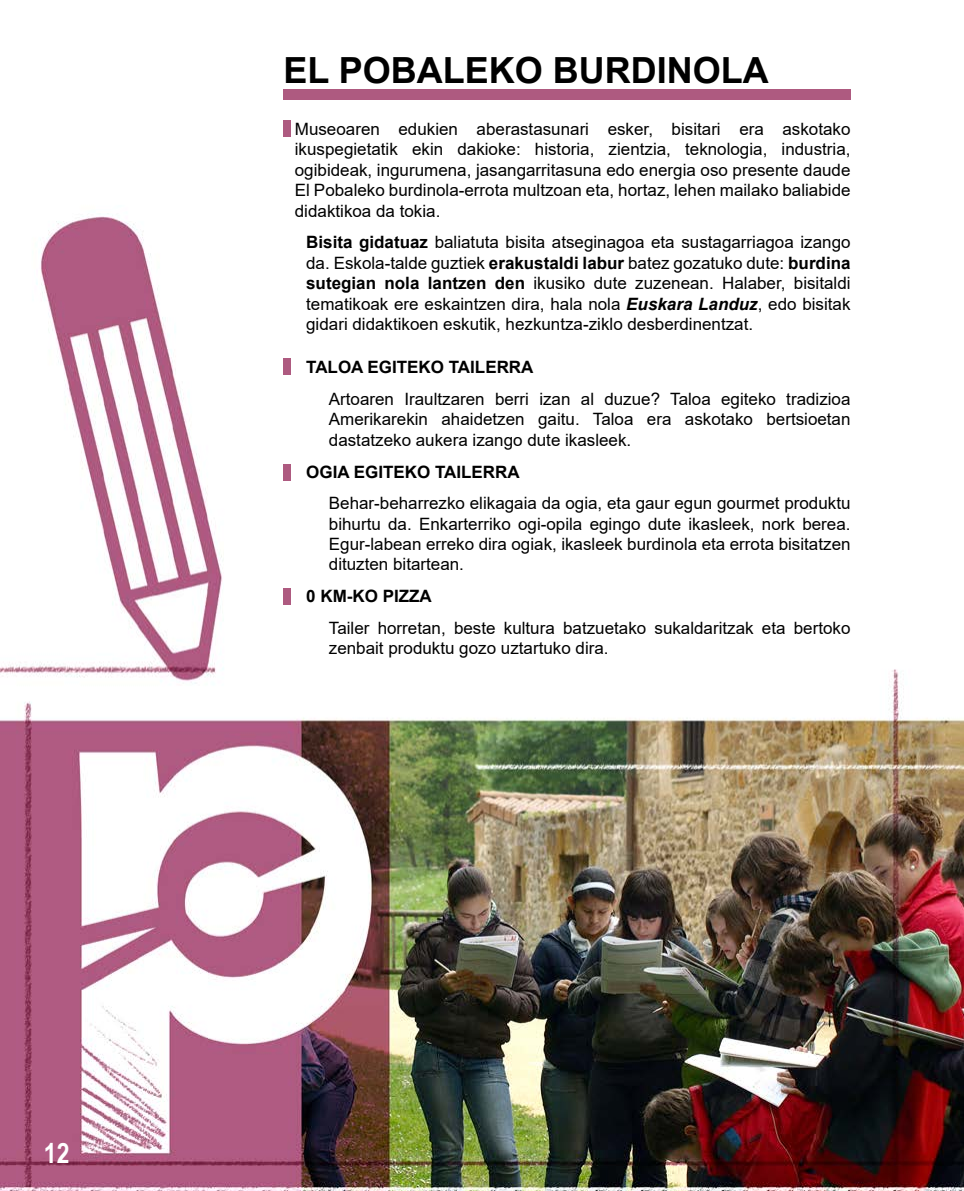
<style>
.page{position:relative;width:964px;height:1191px;background:#fff}
.page>*{position:absolute;margin:0;border:0;box-sizing:border-box;transform-origin:0 0}
.t1{font:700 36px "Arial";color:#000}
.t2{font:700 28px "Arial Narrow";color:#fff}
.t3{font:17px/20.4px "Arial";color:#000;text-align:justify}
.t4{font:700 17px "Arial";color:#000}
.s1{font-weight:700}
.s2{font-weight:700;font-style:italic}
</style>
<div class="page">
<img style="left:0;top:89px;width:964px;height:1102px">
<div style="left:283px;top:90px;width:567px;height:10px;background:#ae5a80"></div>
<div style="left:283px;top:120px;width:8px;height:17px;background:#ae5a80"></div>
<div style="left:283px;top:359px;width:8px;height:16px;background:#ae5a80"></div>
<div style="left:283px;top:464px;width:8px;height:16px;background:#ae5a80"></div>
<div style="left:283px;top:588px;width:8px;height:17px;background:#ae5a80"></div>
<h2 class="t2" style="left:44px;top:1132px;width:27px">12</h2>
<h1 class="t1" style="left:283px;top:45px;width:487px">EL POBALEKO BURDINOLA</h1>
<p class="t3" style="left:295px;top:119px;width:557px">Museoaren edukien aberastasunari esker, bisitari era askotako ikuspegietatik ekin dakioke: historia, zientzia, teknologia, industria, ogibideak, ingurumena, jasangarritasuna edo energia oso presente daude El Pobaleko burdinola-errota multzoan eta, hortaz, lehen mailako baliabide didaktikoa da tokia.</p>
<p class="t3" style="left:306px;top:232px;width:546px"><span class="s1">Bisita gidatuaz</span> baliatuta bisita atseginagoa eta sustagarriagoa izango da. Eskola-talde guztiek <span class="s1">erakustaldi labur</span> batez gozatuko dute: <span class="s1">burdina sutegian nola lantzen den</span> ikusiko dute zuzenean. Halaber, bisitaldi tematikoak ere eskaintzen dira, hala nola <span class="s2">Euskara Landuz</span>, edo bisitak gidari didaktikoen eskutik, hezkuntza-ziklo desberdinentzat.</p>
<p class="t4" style="left:306px;top:355px;width:229px">TALOA EGITEKO TAILERRA</p>
<p class="t3" style="left:329px;top:389px;width:523px">Artoaren Iraultzaren berri izan al duzue? Taloa egiteko tradizioa Amerikarekin ahaidetzen gaitu. Taloa era askotako bertsioetan dastatzeko aukera izango dute ikasleek.</p>
<p class="t4" style="left:306px;top:459px;width:215px">OGIA EGITEKO TAILERRA</p>
<p class="t3" style="left:329px;top:493px;width:523px">Behar-beharrezko elikagaia da ogia, eta gaur egun gourmet produktu bihurtu da. Enkarterriko ogi-opila egingo dute ikasleek, nork berea.<br>Egur-labean erreko dira ogiak, ikasleek burdinola eta errota bisitatzen dituzten bitartean.</p>
<p class="t4" style="left:306px;top:584px;width:127px">0 KM-KO PIZZA</p>
<p class="t3" style="left:329px;top:617px;width:523px">Tailer horretan, beste kultura batzuetako sukaldaritzak eta bertoko zenbait produktu gozo uztartuko dira.</p>
</div>
